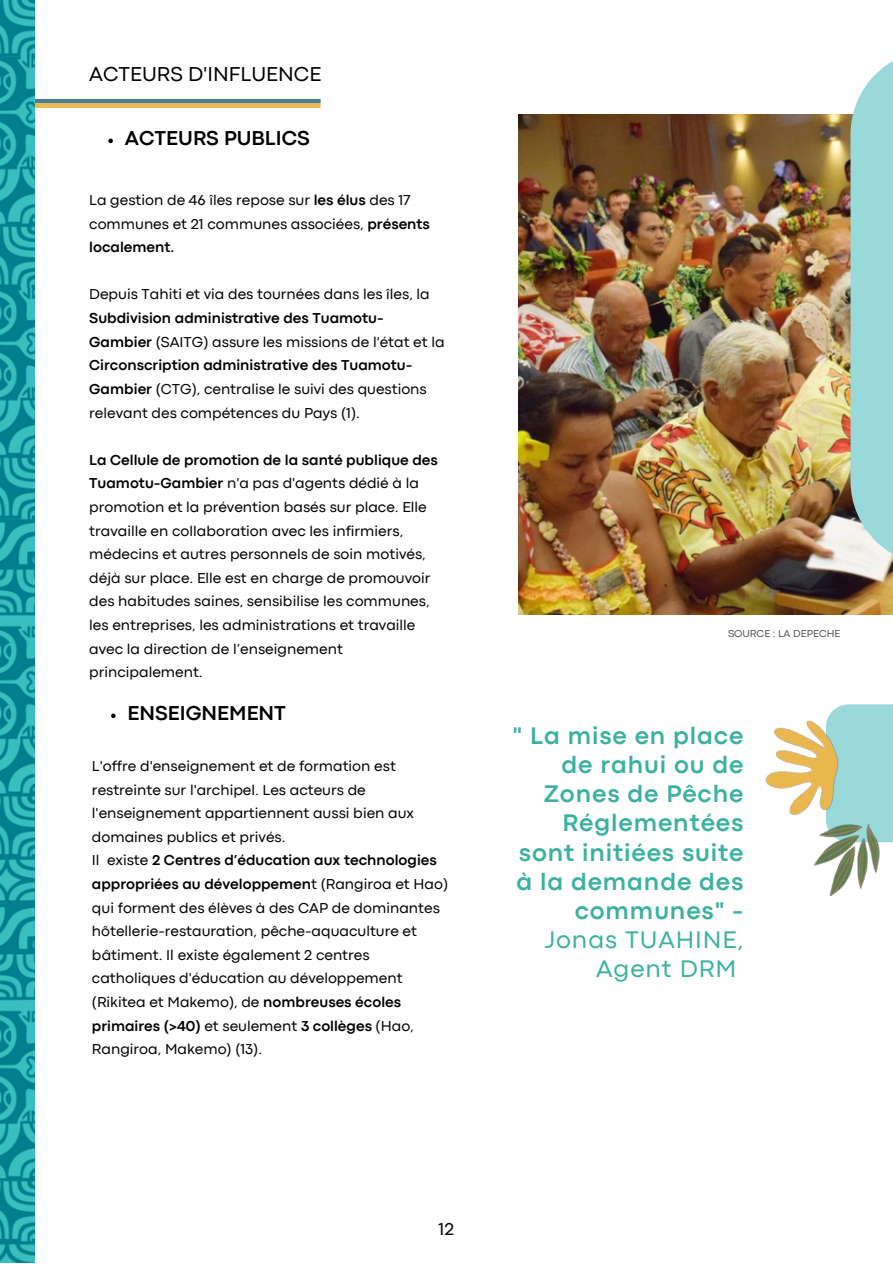
<style>
.page{position:relative;width:893px;height:1264px;background:#fff}
.page>*{position:absolute;margin:0;border:0;box-sizing:border-box;transform-origin:0 0}
.t1{font:700 25.05px/29.2px "Codec Pro";letter-spacing:.035em;color:#3bb1a2;text-align:right}
.t2{font:25.05px/29.2px "Codec Pro";letter-spacing:.035em;color:#3bb1a2;text-align:right}
.t3{font:700 21px "Codec Pro";color:#000}
.t4{font:21px "Codec Pro";color:#000}
.t5{font:18px "Codec Pro";color:#000}
.t6{font:15px/23.5px "Codec Pro";color:#000}
.t7{font:10.5px "Codec Pro";color:#545454}
.s1{font-weight:700}
</style>
<div class="page">
<img style="left:0;top:0;width:35px;height:1262px">
<svg style="left:108px;top:139px;width:5px;height:4px"></svg>
<img style="left:518px;top:115px;width:374px;height:499px">
<div style="left:850px;top:49px;width:42px;height:516px;background:#99d9d9"></div>
<div style="left:825px;top:704px;width:67px;height:138px;background:#99d9d9"></div>
<img style="left:765px;top:704px;width:98px;height:111px">
<svg style="left:111px;top:713px;width:5px;height:5px"></svg>
<hr style="left:35px;top:99px;width:285px;height:4px;background:#4d808d">
<div style="left:35px;top:103px;width:285px;height:5px;background:#ebb94e"></div>
<img style="left:795px;top:806px;width:97px;height:90px">
<h2 class="t4" style="left:89px;top:67px;width:233px">ACTEURS D'INFLUENCE</h2>
<h2 class="t3" style="left:125px;top:131px;width:186px">ACTEURS PUBLICS</h2>
<p class="t6" style="left:89px;top:189px;width:342px">La gestion de 46 îles repose sur <span class="s1">les élus</span> des 17 communes et 21 communes associées, <span class="s1">présents localement.</span></p>
<p class="t6" style="left:89px;top:284px;width:342px">Depuis Tahiti et via des tournées dans les îles, la</p>
<p class="t6" style="left:89px;top:307px;width:357px"><span class="s1">Subdivision administrative des Tuamotu-Gambier</span> (SAITG) assure les missions de l'état et la <span class="s1">Circonscription administrative des Tuamotu-Gambier</span> (CTG), centralise le suivi des questions relevant des compétences du Pays (1).</p>
<p class="t6" style="left:89px;top:449px;width:350px"><span class="s1">La Cellule de promotion de la santé publique des Tuamotu-Gambier</span> n'a pas d'agents dédié à la promotion et la prévention basés sur place. Elle travaille en collaboration avec les infirmiers, médecins et autres personnels de soin motivés, déjà sur place. Elle est en charge de promouvoir des habitudes saines, sensibilise les communes, les entreprises, les administrations et travaille avec la direction de l’enseignement principalement.</p>
<h2 class="t3" style="left:128px;top:705px;width:160px">ENSEIGNEMENT</h2>
<p class="t6" style="left:92px;top:755px;width:357px">L'offre d'enseignement et de formation est restreinte sur l'archipel. Les acteurs de l'enseignement appartiennent aussi bien aux domaines publics et privés.<br>Il existe <span class="s1">2 Centres d’éducation aux technologies appropriées au développemen</span>t (Rangiroa et Hao) qui forment des élèves à des CAP de dominantes hôtellerie-restauration, pêche-aquaculture et bâtiment. Il existe également 2 centres catholiques d'éducation au développement (Rikitea et Makemo), de <span class="s1">nombreuses écoles primaires (&gt;40)</span> et seulement <span class="s1">3 collèges</span> (Hao, Rangiroa, Makemo) (13).</p>
<p class="t7" style="left:728px;top:629px;width:114px">SOURCE : LA DEPECHE</p>
<h1 class="t1" style="left:512px;top:722px;width:232px">" La mise en place de rahui ou de<br>Zones de Pêche<br>Réglementées sont initiées suite à la demande des communes" -</h1>
<h1 class="t2" style="left:544px;top:927px;width:200px">Jonas TUAHINE,<br>Agent DRM</h1>
<p class="t5" style="left:438px;top:1222px;width:17px">12</p>
</div>
